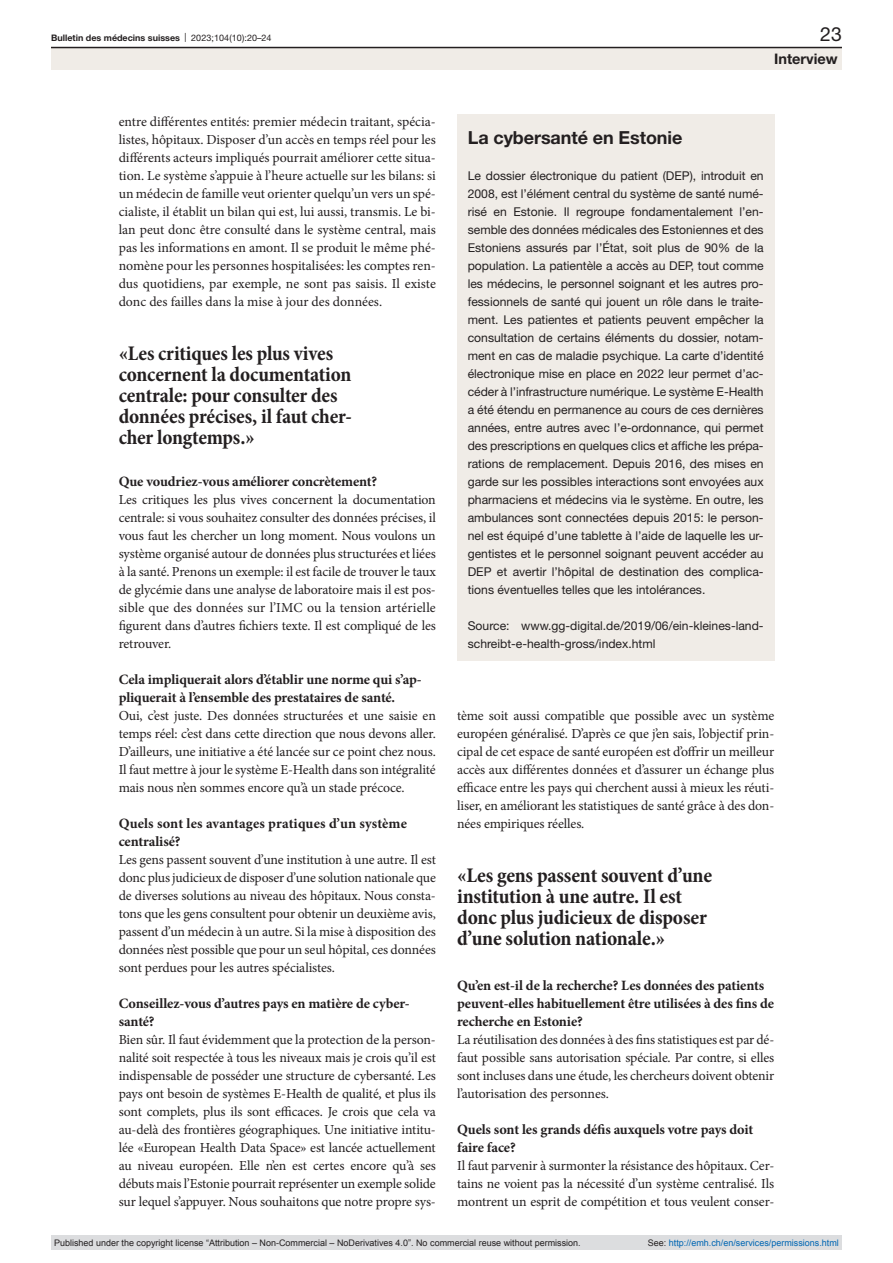
<style>
.page{position:relative;width:893px;height:1263px;background:#fff}
.page>*{position:absolute;margin:0;border:0;box-sizing:border-box;transform-origin:0 0}
.quote{font:700 condensed 21px/21px "Minion Pro";letter-spacing:-.01em;color:#231f20}
.t1{font:19.5px "Helvetica Neue LT Pro";color:#231f20}
.box-head1{font:700 18px "Helvetica Neue LT Pro";letter-spacing:-.005em;color:#231f20}
.t2{font:700 14.55px "Helvetica Neue LT Pro";color:#231f20}
.interview-question{font:700 14.25px/18px "Minion Pro";letter-spacing:-.01em;color:#231f20}
.interview-answer{font:13.8px/18px "Minion Pro";letter-spacing:-.01em;color:#231f20;text-align:justify}
.paragraph{font:13.8px/18px "Minion Pro";letter-spacing:-.01em;color:#231f20;text-align:justify}
.box-paragraph{font:12.15px/18px "Helvetica Neue LT Pro";color:#231f20;text-align:justify}
.t3{font:9px "Arial";color:#231f20}
.t4{font:9px "Arial";color:#0066b3}
.t5{font:700 9px "Helvetica Neue LT Pro";color:#231f20}
.s1{font-weight:400}
.s2{color:#231f20}
</style>
<div class="page">
<div style="left:457px;top:115px;width:317px;height:546px;background:#f0ece7"></div>
<div style="left:51px;top:48px;width:791px;height:22px;background:#f0ece7"></div>
<hr style="left:51px;top:47px;width:791px;height:1px;background:#231f20">
<div style="left:51px;top:1235px;width:791px;height:15px;background:#dcdddf"></div>
<p class="t5" style="left:51px;top:32px;width:222px">Bulletin des médecins suisses <span class="s1">| 2023;104(10):20–24</span></p>
<h2 class="t1" style="left:820px;top:22px;width:23px">23</h2>
<p class="interview-answer" style="left:119px;top:113px;width:319px">entre différentes entités: premier médecin traitant, spécia&shy;listes, hôpitaux. Disposer d’un accès en temps réel pour les différents acteurs impliqués pourrait améliorer cette situa&shy;tion. Le système s’appuie à l’heure actuelle sur les bilans: si un médecin de famille veut orienter quelqu’un vers un spé&shy;cialiste, il établit un bilan qui est, lui aussi, transmis. Le bi&shy;lan peut donc être consulté dans le système central, mais pas les informations en amont. Il se produit le même phé&shy;nomène pour les personnes hospitalisées: les comptes ren&shy;dus quotidiens, par exemple, ne sont pas saisis. Il existe donc des failles dans la mise à jour des données.</p>
<p class="quote" style="left:119px;top:344px;width:235px">«Les critiques les plus vives concernent la documentation centrale: pour consulter des données précises, il faut cher&shy;cher longtemps.»</p>
<p class="interview-question" style="left:119px;top:472px;width:260px">Que voudriez-vous améliorer concrètement?</p>
<p class="interview-answer" style="left:119px;top:491px;width:319px">Les critiques les plus vives concernent la documentation centrale: si vous souhaitez consulter des données précises, il vous faut les chercher un long moment. Nous voulons un système organisé autour de données plus structurées et liées à la santé. Prenons un exemple: il est facile de trouver le taux de glycémie dans une analyse de laboratoire mais il est pos&shy;sible que des données sur l’IMC ou la tension artérielle figurent dans d’autres fichiers texte. Il est compliqué de les retrouver.</p>
<p class="interview-question" style="left:119px;top:670px;width:304px">Cela impliquerait alors d’établir une norme qui s’ap&shy;pliquerait à l’ensemble des prestataires de santé.</p>
<p class="paragraph" style="left:119px;top:707px;width:319px">Oui, c’est juste. Des données structurées et une saisie en temps réel: c’est dans cette direction que nous devons aller.<br>D’ailleurs, une initiative a été lancée sur ce point chez nous.<br>Il faut mettre à jour le système E-Health dans son intégralité mais nous n’en sommes encore qu’à un stade précoce.</p>
<p class="interview-question" style="left:119px;top:814px;width:290px">Quels sont les avantages pratiques d’un système centralisé?</p>
<p class="interview-answer" style="left:119px;top:851px;width:319px">Les gens passent souvent d’une institution à une autre. Il est donc plus judicieux de disposer d’une solution nationale que de diverses solutions au niveau des hôpitaux. Nous consta&shy;tons que les gens consultent pour obtenir un deuxième avis, passent d’un médecin à un autre. Si la mise à disposition des données n’est possible que pour un seul hôpital, ces données sont perdues pour les autres spécialistes.</p>
<p class="interview-question" style="left:119px;top:994px;width:292px">Conseillez-vous d’autres pays en matière de cyber&shy;santé?</p>
<p class="interview-answer" style="left:119px;top:1031px;width:319px">Bien sûr. Il faut évidemment que la protection de la person&shy;nalité soit respectée à tous les niveaux mais je crois qu’il est indispensable de posséder une structure de cybersanté. Les pays ont besoin de systèmes E-Health de qualité, et plus ils sont complets, plus ils sont efficaces. Je crois que cela va au-delà des frontières géographiques. Une initiative intitu&shy;lée «European Health Data Space» est lancée actuellement au niveau européen. Elle n’en est certes encore qu’à ses débuts mais l’Estonie pourrait représenter un exemple solide sur lequel s’appuyer. Nous souhaitons que notre propre sys-</p>
<p class="t2" style="left:774px;top:49px;width:65px">Interview</p>
<p class="box-head1" style="left:468px;top:126px;width:216px">La cybersanté en Estonie</p>
<p class="box-paragraph" style="left:468px;top:166px;width:297px">Le dossier électronique du patient (DEP), introduit en 2008, est l’élément central du système de santé numé&shy;risé en Estonie. Il regroupe fondamentalement l’en&shy;semble des données médicales des Estoniennes et des Estoniens assurés par l’État, soit plus de 90% de la population. La patientèle a accès au DEP, tout comme les médecins, le personnel soignant et les autres pro&shy;fessionnels de santé qui jouent un rôle dans le traite&shy;ment. Les patientes et patients peuvent empêcher la consultation de certains éléments du dossier, notam&shy;ment en cas de maladie psychique. La carte d’identité électronique mise en place en 2022 leur permet d’ac&shy;céder à l’infrastructure numérique. Le système E-Health a été étendu en permanence au cours de ces dernières années, entre autres avec l’e-ordonnance, qui permet des prescriptions en quelques clics et affiche les prépa&shy;rations de remplacement. Depuis 2016, des mises en garde sur les possibles interactions sont envoyées aux pharmaciens et médecins via le système. En outre, les ambulances sont connectées depuis 2015: le person&shy;nel est équipé d’une tablette à l’aide de laquelle les ur&shy;gentistes et le personnel soignant peuvent accéder au DEP et avertir l’hôpital de destination des complica&shy;tions éventuelles telles que les intolérances.</p>
<p class="box-paragraph" style="left:468px;top:616px;width:297px">Source: www.gg-digital.de/2019/06/ein-kleines-land&shy;schreibt-e-health-gross/index.html</p>
<p class="interview-answer" style="left:457px;top:707px;width:319px">tème soit aussi compatible que possible avec un système européen généralisé. D’après ce que j’en sais, l’objectif prin&shy;cipal de cet espace de santé européen est d’offrir un meilleur accès aux différentes données et d’assurer un échange plus efficace entre les pays qui cherchent aussi à mieux les réuti&shy;liser, en améliorant les statistiques de santé grâce à des don&shy;nées empiriques réelles.</p>
<p class="quote" style="left:457px;top:866px;width:257px">«Les gens passent souvent d’une institution à une autre. Il est donc plus judicieux de disposer d’une solution nationale.»</p>
<p class="interview-question" style="left:457px;top:976px;width:318px">Qu’en est-il de la recherche? Les données des patients peuvent-elles habituellement être utilisées à des fins de recherche en Estonie?</p>
<p class="interview-answer" style="left:457px;top:1031px;width:319px">La réutilisation des données à des fins statistiques est par dé&shy;faut possible sans autorisation spéciale. Par contre, si elles sont incluses dans une étude, les chercheurs doivent obtenir l’autorisation des personnes.</p>
<p class="interview-question" style="left:457px;top:1120px;width:298px">Quels sont les grands défis auxquels votre pays doit faire face?</p>
<p class="interview-answer" style="left:457px;top:1157px;width:319px">Il faut parvenir à surmonter la résistance des hôpitaux. Cer&shy;tains ne voient pas la nécessité d’un système centralisé. Ils montrent un esprit de compétition et tous veulent conser-</p>
<p class="t3" style="left:54px;top:1237px;width:528px">Published under the copyright license “Attribution – Non-Commercial – NoDerivatives 4.0”. No commercial reuse without permission.</p>
<p class="t4" style="left:648px;top:1237px;width:193px"><span class="s2">See:</span> http://emh.ch/en/services/permissions.html</p>
</div>
